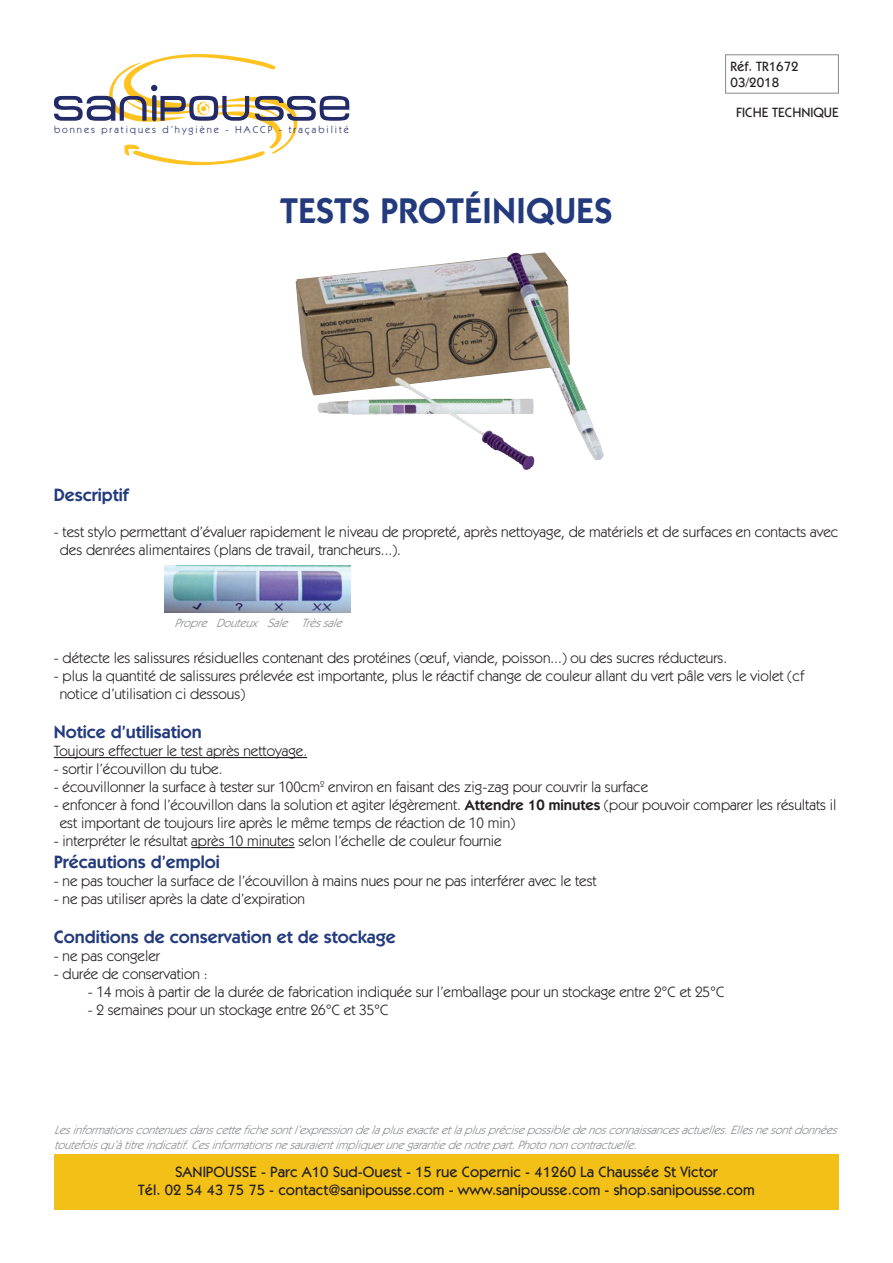
<style>
.page{position:relative;width:893px;height:1263px;background:#fff}
.page>*{position:absolute;margin:0;border:0;box-sizing:border-box;transform-origin:0 0}
.t1{font:600 36px "Itc Kabel";color:#233a7c}
.t2{font:600 18px "Itc Kabel";color:#233a7c}
.t3{font:15px/18px "Itc Kabel";color:#231f20}
.t4{font:500 15px/18px "Itc Kabel";color:#231f20;text-align:center}
.t5{font:500 13.5px/16.2px "Itc Kabel";color:#231f20}
.t6{font:italic 12px/14.4px "Itc Kabel";color:#8a8c8f}
.t7{font:10.05px "Itc Kabel";letter-spacing:.195em;color:#222a67}
.s1{font-weight:600}
</style>
<div class="page">
<svg style="left:54px;top:54px;width:295px;height:111px"></svg>
<hr style="left:54px;top:757px;width:253px;height:1px;background:#231f20">
<hr style="left:191px;top:847px;width:104px;height:1px;background:#231f20">
<div style="left:54px;top:1154px;width:785px;height:56px;background:#f3c017"></div>
<div style="left:725px;top:54px;width:114px;height:40px;border:1px solid #87898c"></div>
<img style="left:295px;top:252px;width:309px;height:218px">
<img style="left:165px;top:566px;width:186px;height:46px">
<p class="t7" style="left:54px;top:124px;width:296px">bonnes pratiques d’hygiène - HACCP - traçabilité</p>
<h1 class="t1" style="left:280px;top:190px;width:334px">tests protéiniques</h1>
<p class="t5" style="left:730px;top:58px;width:70px">Réf. TR1672<br>03/2018</p>
<p class="t5" style="left:736px;top:104px;width:104px">FICHE TECHNIQUE</p>
<p class="t2" style="left:54px;top:484px;width:76px">Descriptif</p>
<p class="t3" style="left:60px;top:522px;width:780px;text-indent:-6px">- test stylo permettant d’évaluer rapidement le niveau de propreté, après nettoyage, de matériels et de surfaces en contacts avec des denrées alimentaires (plans de travail, trancheurs...).</p>
<p class="t6" style="left:174px;top:616px;width:174px">Propre Douteux Sale Trèssale</p>
<p class="t3" style="left:54px;top:648px;width:675px">- détecte les salissures résiduelles contenant des protéines (œuf, viande, poisson...) ou des sucres réducteurs.</p>
<p class="t3" style="left:60px;top:666px;width:746px;text-indent:-6px">- plus la quantité de salissures prélevée est importante, plus le réactif change de couleur allant du vert pâle vers le violet (cf notice d’utilisation ci dessous)</p>
<p class="t2" style="left:54px;top:721px;width:149px">Notice d’utilisation</p>
<p class="t3" style="left:54px;top:742px;width:255px">Toujours effectuer le test après nettoyage.</p>
<p class="t3" style="left:54px;top:760px;width:170px">- sortir l’écouvillon du tube.</p>
<p class="t3" style="left:54px;top:778px;width:596px">- écouvillonner la surface à tester sur 100cm<sup>2</sup> environ en faisant des zig-zag pour couvrir la surface</p>
<p class="t3" style="left:60px;top:796px;width:778px;text-indent:-6px">- enfoncer à fond l’écouvillon dans la solution et agiter légèrement. <span class="s1">Attendre 10 minutes</span> (pour pouvoir comparer les résultats il est important de toujours lire après le même temps de réaction de 10 min)</p>
<p class="t3" style="left:54px;top:832px;width:449px">- interpréter le résultat après 10 minutes selon l’échelle de couleur fournie</p>
<p class="t2" style="left:54px;top:851px;width:167px">Précautions d’emploi</p>
<p class="t3" style="left:54px;top:871px;width:544px">- ne pas toucher la surface de l’écouvillon à mains nues pour ne pas interférer avec le test</p>
<p class="t3" style="left:54px;top:889px;width:253px">- ne pas utiliser après la date d’expiration</p>
<p class="t2" style="left:54px;top:927px;width:344px">Conditions de conservation et de stockage</p>
<p class="t3" style="left:54px;top:947px;width:108px">- ne pas congeler</p>
<p class="t3" style="left:54px;top:965px;width:155px">- durée de conservation :</p>
<p class="t3" style="left:88px;top:983px;width:638px">- 14 mois à partir de la durée de fabrication indiquée sur l’emballage pour un stockage entre 2°C et 25°C</p>
<p class="t3" style="left:88px;top:1001px;width:302px">- 2 semaines pour un stockage entre 26°C et 35°C</p>
<p class="t6" style="left:54px;top:1123px;width:789px">Lesinformationscontenuesdanscettefichesontl’expressiondelaplusexacteetlaplusprécisepossibledenosconnaissancesactuelles.Ellesnesontdonnées toutefoisqu’àtitreindicatif.Cesinformationsnesauraientimpliquerunegarantiedenotrepart.Photononcontractuelle.</p>
<p class="t4" style="left:138px;top:1162px;width:618px">SANIPOUSSE - Parc A10 Sud-Ouest - 15 rue Copernic - 41260 La Chaussée St Victor<br>Tél. 02 54 43 75 75 - contact@sanipousse.com - www.sanipousse.com - shop.sanipousse.com</p>
</div>
